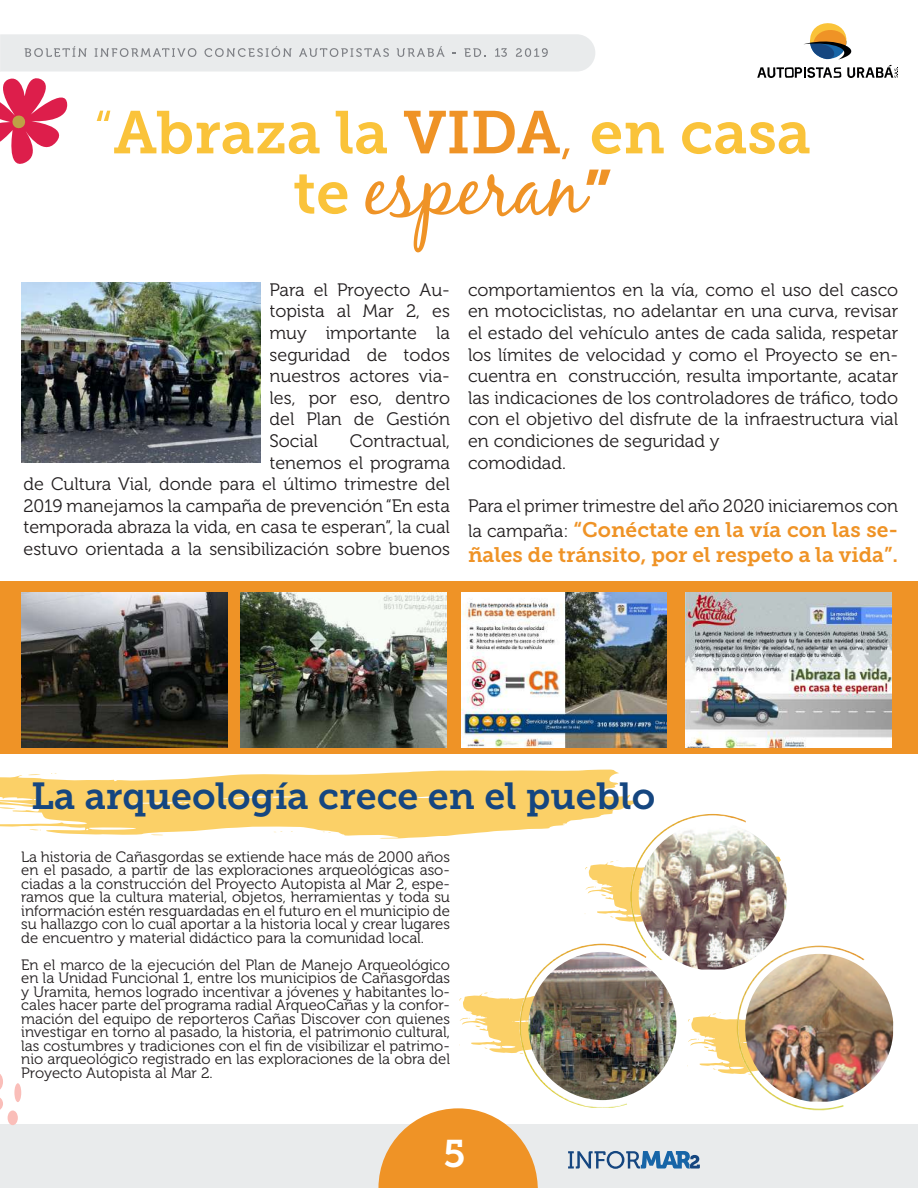
<style>
.page{position:relative;width:918px;height:1188px;background:#fff}
.page>*{position:absolute;margin:0;border:0;box-sizing:border-box;transform-origin:0 0}
.t1{font:79.5px "Black Jack";color:#ef9326}
.t2{font:60px "Museo Slab 700";color:#fac33a}
.t3{font:38.4px "Museo Slab 700";color:#fff}
.t4{font:37.5px "Museo Slab 700";color:#154680}
.t5{font:21px/25.2px "Museo Slab 700";color:#ef9326}
.t6{font:18px/21.6px "Museo 300";color:#231f20;text-align:justify}
.t7{font:15px/13.5px "Museo 300";color:#231f20;text-align:justify}
.s1{font-family:"Museo 300"}
.s2{color:#ef9326}
.s3{font-family:"Museo 300";color:#ef9326}
.s4{font-family:"Museo Slab 700";font-size:60px;color:#fac33a}
.s5{font-family:"Museo Slab 900";font-size:60px}
.s6{font-family:"Museo 300";font-size:18px;color:#231f20}
</style>
<div class="page">
<svg style="left:757px;top:23px;width:141px;height:55px"></svg>
<div style="left:0;top:1124px;width:918px;height:64px;background:#e9ebec"></div>
<svg style="left:568px;top:1151px;width:132px;height:18px"></svg>
<svg style="left:378px;top:1108px;width:160px;height:79px"></svg>
<hr style="left:347px;top:1187px;width:222px;height:1px;background:#585b5c">
<div style="left:0;top:582px;width:918px;height:172px;background:#ef9326"></div>
<svg style="left:0;top:34px;width:595px;height:130px"></svg>
<svg style="left:0;top:1074px;width:3px;height:16px"></svg>
<div style="left:14px;top:1083px;width:7px;height:19px;background:#fabeb9;border-radius:50%"></div>
<svg style="left:0;top:1098px;width:3px;height:12px"></svg>
<div style="left:8px;top:1111px;width:10px;height:14px;background:#fabeb9;border-radius:50%"></div>
<img style="left:21px;top:282px;width:239px;height:180px">
<img style="left:21px;top:593px;width:206px;height:155px">
<img style="left:240px;top:593px;width:206px;height:155px">
<img style="left:685px;top:593px;width:206px;height:155px">
<img style="left:461px;top:593px;width:205px;height:155px">
<svg style="left:0;top:770px;width:638px;height:69px;fill:#fbd067"></svg>
<svg style="left:0;top:807px;width:17px;height:2px"></svg>
<svg style="left:26px;top:774px;width:15px;height:1px"></svg>
<svg style="left:29px;top:829px;width:12px;height:2px"></svg>
<svg style="left:585px;top:860px;width:45px;height:62px"></svg>
<svg style="left:687px;top:1012px;width:50px;height:62px"></svg>
<svg style="left:459px;top:991px;width:60px;height:62px"></svg>
<img style="left:864px;top:959px;width:29px;height:128px">
<img style="left:737px;top:946px;width:127px;height:164px">
<img style="left:675px;top:834px;width:112px;height:136px">
<img style="left:630px;top:814px;width:116px;height:146px">
<img style="left:528px;top:952px;width:148px;height:148px;border-radius:73px">
<img style="left:519px;top:944px;width:127px;height:164px">
<h2 class="t2" style="left:94px;top:99px;width:719px"><span class="s1">“</span>Abraza la <span class="s2">VIDA</span><span class="s3">,</span> en casa</h2>
<h1 class="t1" style="left:293px;top:139px;width:319px"><span class="s4">te</span> esperan<span class="s5">”</span></h1>
<p class="t6" style="left:270px;top:279px;width:182px">Para el Proyecto Au&shy;topista al Mar 2, es muy importante la seguridad de todos nuestros actores via&shy;les, por eso, dentro del Plan de Gestión Social</p>
<p class="t6" style="left:468px;top:279px;width:432px;text-align:left">comportamientos en la vía, como el uso del casco en motociclistas, no adelantar en una curva, revisar el estado del vehículo antes de cada salida, respetar los límites de velocidad y como el Proyecto se en&shy;cuentra en construcción, resulta importante, acatar las indicaciones de los controladores de tráfico, todo con el objetivo del disfrute de la infraestructura vial en condiciones de seguridad y<br>comodidad.</p>
<p class="t6" style="left:468px;top:495px;width:432px">Para el primer trimestre del año 2020 iniciaremos con</p>
<h3 class="t5" style="left:468px;top:517px;width:432px"><span class="s6">la campaña:</span> “Conéctate en la vía con las se&shy;ñales de tránsito, por el respeto a la vida”.</h3>
<p class="t6" style="left:24px;top:430px;width:428px;text-align:right">Contractual,<br>tenemos el programa<br>de Cultura Vial, donde para el último trimestre del 2019 manejamos la campaña de prevención “En esta temporada abraza la vida, en casa te esperan”, la cual estuvo orientada a la sensibilización sobre buenos</p>
<h3 class="t4" style="left:31px;top:775px;width:626px">La arqueología crece en el pueblo</h3>
<p class="t7" style="left:21px;top:850px;width:430px">La historia de Cañasgordas se extiende hace más de 2000 años en el pasado, a partir de las exploraciones arqueológicas aso&shy;ciadas a la construcción del Proyecto Autopista al Mar 2, espe&shy;ramos que la cultura material, objetos, herramientas y toda su información estén resguardadas en el futuro en el municipio de su hallazgo con lo cual aportar a la historia local y crear lugares de encuentro y material didáctico para la comunidad local.</p>
<p class="t7" style="left:21px;top:958px;width:430px">En el marco de la ejecución del Plan de Manejo Arqueológico en la Unidad Funcional 1, entre los municipios de Cañasgordas y Uramita, hemos logrado incentivar a jóvenes y habitantes lo&shy;cales hacer parte del programa radial ArqueoCañas y la confor&shy;mación del equipo de reporteros Cañas Discover con quienes investigar en torno al pasado, la historia, el patrimonio cultural, las costumbres y tradiciones con el fin de visibilizar el patrimo&shy;nio arqueológico registrado en las exploraciones de la obra del Proyecto Autopista al Mar 2.</p>
<h3 class="t3" style="left:444px;top:1132px;width:24px">5</h3>
</div>
